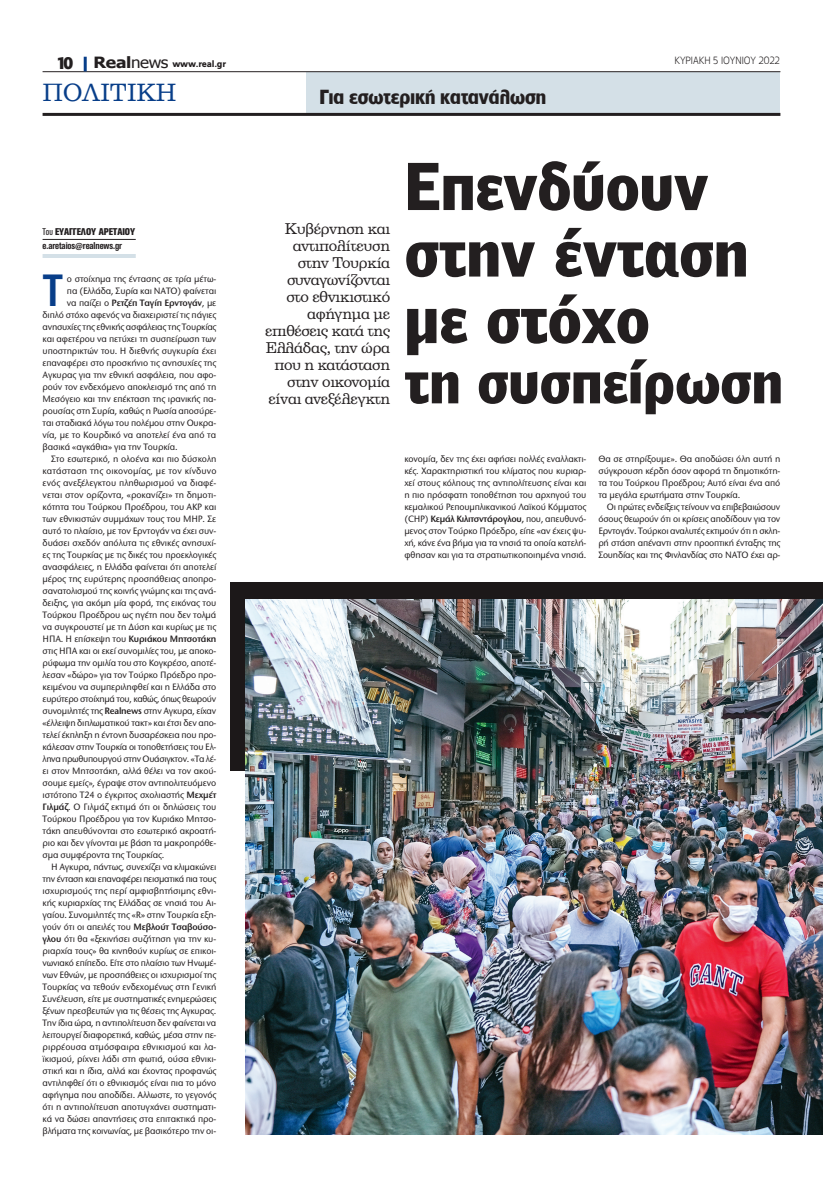
<style>
.page{position:relative;width:823px;height:1191px;background:#fff}
.page>*{position:absolute;margin:0;border:0;box-sizing:border-box;transform-origin:0 0}
.t1{font:900 64.2px/66.5px "PF Bell Gothic Text";letter-spacing:-.01em;color:#231f20;scale:.96 1}
.t2{font:900 58.1px "PF Bell Gothic Text";letter-spacing:-.01em;color:#231f20;scale:.96 1}
.t3{font:500 42px "PF Lounge";color:#083e89}
.t4{font:24px "PF Clarendon";color:#083e89;scale:.96 1}
.t5{font:700 19px "PF Lounge";color:#231f20}
.t6{font:700 16px "PF Lounge";color:#231f20}
.t7{font:15px/17px "PF Clarendon";letter-spacing:-.02em;color:#231f20;text-align:right}
.t8{font:700 10px "PF Akzidenz Text Cond";letter-spacing:-.01em;color:#231f20}
.t9{font:900 10px "PF Akzidenz Text Cond";letter-spacing:-.01em;color:#231f20}
.t10{font:300 10px "PF Lounge";letter-spacing:-.005em;color:#231f20;scale:.96 1}
.t11{font:500 9.6px/12px "Stone Sans ITC Hel";letter-spacing:-.015em;color:#231f20;text-align:justify;scale:.96 1}
.t12{font:500 9.6px "Stone Sans ITC Hel";letter-spacing:-.035em;color:#231f20;scale:.96 1}
.t13{font:600 9.6px "Stone Sans ITC Hel";letter-spacing:-.015em;color:#231f20;scale:.96 1}
.t14{font:500 9.6px "Stone Sans ITC Hel";letter-spacing:.01em;color:#231f20;scale:.96 1}
.t15{font:500 9.6px "Stone Sans ITC Hel";letter-spacing:.005em;color:#231f20;scale:.96 1}
.t16{font:900 9px "PF Catalog";letter-spacing:-.02em;color:#231f20;scale:.96 1}
.s1{font-family:"Tahoma";font-weight:700;font-size:15.5px}
.s2{font-family:"Tahoma";font-weight:400;font-size:15.5px}
.s3{font-weight:400}
.s4{font-weight:500}
.s5{font-weight:600}
</style>
<div class="page">
<div style="left:306px;top:72px;width:474px;height:41px;background:#d4e0e7"></div>
<hr style="left:43px;top:71px;width:737px;height:1px;background:#231f20">
<hr style="left:43px;top:113px;width:737px;height:3px;background:#231f20">
<hr style="left:84px;top:57px;width:3px;height:14px;background:#083e89">
<hr style="left:43px;top:239px;width:93px;height:1px;background:#231f20">
<hr style="left:43px;top:254px;width:93px;height:4px;background:#d4e0e7">
<div style="left:231px;top:582px;width:591px;height:188px;background:#1c1819"></div>
<img style="left:245px;top:599px;width:577px;height:535px">
<p class="t16" style="left:94px;top:59px;width:139px"><span class="s1">Real</span><span class="s2">news</span> www.real.gr</p>
<p class="t10" style="left:674px;top:55px;width:112px">κυριακη 5 ιουνιΟΥ 2022</p>
<h3 class="t6" style="left:57px;top:54px;width:18px">10</h3>
<h3 class="t4" style="left:43px;top:80px;width:141px">πολιτικη</h3>
<h3 class="t5" style="left:319px;top:86px;width:228px">Για εσωτερική κατανάλωση</h3>
<p class="t9" style="left:43px;top:226px;width:94px"><span class="s3">Του</span> ΕΥΑΓΓΕΛΟΥ ΑΡΕΤΑΙΟΥ</p>
<h3 class="t3" style="left:43px;top:267px;width:22px">Τ</h3>
<p class="t11" style="left:67px;top:273px;width:157px">ο στοίχημα της έντασης σε τρία μέτω-</p>
<p class="t8" style="left:43px;top:240px;width:81px">e.aretaios@realnews.gr</p>
<p class="t11" style="left:67px;top:285px;width:157px">πα (Ελλάδα, Συρία και ΝΑΤΟ) φαίνεται</p>
<p class="t13" style="left:67px;top:297px;width:157px"><span class="s4">να παίζει ο</span> Ρετζέπ Ταγίπ Ερντογάν<span class="s4">, με</span></p>
<p class="t11" style="left:43px;top:309px;width:182px">διπλό στόχο αφενός να διαχειριστεί τις πάγιες</p>
<p class="t11" style="left:43px;top:321px;width:182px">ανησυχίες της εθνικής ασφάλειας της Τουρκίας</p>
<p class="t11" style="left:43px;top:333px;width:182px">και αφετέρου να πετύχει τη συσπείρωση των</p>
<p class="t11" style="left:43px;top:345px;width:182px">υποστηρικτών του. Η διεθνής συγκυρία έχει</p>
<p class="t11" style="left:43px;top:357px;width:182px">επαναφέρει στο προσκήνιο τις ανησυχίες της</p>
<p class="t11" style="left:43px;top:369px;width:182px">Αγκυρας για την εθνική ασφάλεια, που αφο-</p>
<p class="t11" style="left:43px;top:381px;width:182px">ρούν τον ενδεχόμενο αποκλεισμό της από τη</p>
<p class="t11" style="left:43px;top:393px;width:182px">Μεσόγειο και την επέκταση της ιρανικής πα-</p>
<p class="t11" style="left:43px;top:405px;width:182px">ρουσίας στη Συρία, καθώς η Ρωσία αποσύρε-</p>
<p class="t11" style="left:43px;top:417px;width:182px">ται σταδιακά λόγω του πολέμου στην Ουκρα-</p>
<p class="t11" style="left:43px;top:429px;width:182px">νία, με το Κουρδικό να αποτελεί ένα από τα</p>
<p class="t11" style="left:43px;top:441px;width:142px">βασικά «αγκάθια» για την Τουρκία.</p>
<p class="t11" style="left:51px;top:453px;width:173px">Στο εσωτερικό, η ολοένα και πιο δύσκολη</p>
<p class="t14" style="left:43px;top:465px;width:182px">κατάσταση της οικονομίας, με τον κίνδυνο</p>
<p class="t15" style="left:43px;top:477px;width:182px">ενός ανεξέλεγκτου πληθωρισμού να διαφέ-</p>
<p class="t11" style="left:43px;top:489px;width:182px">νεται στον ορίζοντα, «ροκανίζει» τη δημοτι-</p>
<p class="t11" style="left:43px;top:501px;width:182px">κότητα του Τούρκου Προέδρου, του ΑΚΡ και</p>
<p class="t11" style="left:43px;top:513px;width:182px">των εθνικιστών συμμάχων τους του ΜΗΡ. Σε</p>
<p class="t11" style="left:43px;top:525px;width:182px">αυτό το πλαίσιο, με τον Ερντογάν να έχει συν-</p>
<p class="t11" style="left:43px;top:537px;width:182px">δυάσει σχεδόν απόλυτα τις εθνικές ανησυχί-</p>
<p class="t11" style="left:43px;top:549px;width:182px">ες της Τουρκίας με τις δικές του προεκλογικές</p>
<p class="t11" style="left:43px;top:561px;width:182px">ανασφάλειες, η Ελλάδα φαίνεται ότι αποτελεί</p>
<p class="t11" style="left:43px;top:573px;width:182px">μέρος της ευρύτερης προσπάθειας αποπρο-</p>
<p class="t11" style="left:43px;top:585px;width:182px">σανατολισμού της κοινής γνώμης και της ανά-</p>
<p class="t11" style="left:43px;top:597px;width:182px">δειξης, για ακόμη μία φορά, της εικόνας του</p>
<p class="t11" style="left:43px;top:609px;width:182px">Τούρκου Προέδρου ως ηγέτη που δεν τολμά</p>
<p class="t11" style="left:43px;top:621px;width:182px">να συγκρουστεί με τη Δύση και κυρίως με τις</p>
<p class="t13" style="left:43px;top:633px;width:182px"><span class="s4">ΗΠΑ. Η επίσκεψη του</span> Κυριάκου Μητσοτάκη</p>
<p class="t11" style="left:43px;top:645px;width:182px">στις ΗΠΑ και οι εκεί συνομιλίες του, με αποκο-</p>
<p class="t11" style="left:43px;top:657px;width:182px">ρύφωμα την ομιλία του στο Κογκρέσο, αποτέ-</p>
<p class="t11" style="left:43px;top:669px;width:182px">λεσαν «δώρο» για τον Τούρκο Πρόεδρο προ-</p>
<p class="t11" style="left:43px;top:681px;width:182px">κειμένου να συμπεριληφθεί και η Ελλάδα στο</p>
<p class="t12" style="left:43px;top:693px;width:182px">ευρύτερο στοίχημά του, καθώς, όπως θεωρούν</p>
<p class="t11" style="left:43px;top:705px;width:182px">συνομιλητές της <span class="s5">Realnews</span> στην Αγκυρα, είχαν</p>
<p class="t11" style="left:43px;top:717px;width:182px">«έλλειψη διπλωματικού τακτ» και έτσι δεν απο-</p>
<p class="t11" style="left:43px;top:729px;width:182px">τελεί έκπληξη η έντονη δυσαρέσκεια που προ-</p>
<p class="t11" style="left:43px;top:741px;width:182px">κάλεσαν στην Τουρκία οι τοποθετήσεις του Ελ-</p>
<p class="t12" style="left:43px;top:753px;width:182px">ληνα πρωθυπουργού στην Ουάσιγκτον. «Τα λέ-</p>
<p class="t11" style="left:43px;top:765px;width:182px">ει στον Μητσοτάκη, αλλά θέλει να τον ακού-</p>
<p class="t11" style="left:43px;top:777px;width:182px">σουμε εμείς», έγραψε στον αντιπολιτευόμενο</p>
<p class="t11" style="left:43px;top:789px;width:182px">ιστότοπο Τ24 ο έγκριτος σχολιαστής <span class="s5">Μεχμέτ</span></p>
<p class="t11" style="left:43px;top:801px;width:182px"><span class="s5">Γιλμάζ</span>. Ο Γιλμάζ εκτιμά ότι οι δηλώσεις του</p>
<p class="t11" style="left:43px;top:813px;width:182px">Τούρκου Προέδρου για τον Κυριάκο Μητσο-</p>
<p class="t11" style="left:43px;top:825px;width:182px">τάκη απευθύνονται στο εσωτερικό ακροατή-</p>
<p class="t11" style="left:43px;top:837px;width:182px">ριο και δεν γίνονται με βάση τα μακροπρόθε-</p>
<p class="t11" style="left:43px;top:849px;width:128px">σμα συμφέροντα της Τουρκίας.</p>
<p class="t11" style="left:51px;top:861px;width:174px">Η Αγκυρα, πάντως, συνεχίζει να κλιμακώνει</p>
<p class="t12" style="left:43px;top:873px;width:182px">την ένταση και επαναφέρει πεισματικά πια τους</p>
<p class="t11" style="left:43px;top:885px;width:182px">ισχυρισμούς της περί αμφισβητήσιμης εθνι-</p>
<p class="t11" style="left:43px;top:897px;width:182px">κής κυριαρχίας της Ελλάδας σε νησιά του Αι-</p>
<p class="t11" style="left:43px;top:909px;width:182px">γαίου. Συνομιλητές της «R» στην Τουρκία εξη-</p>
<p class="t11" style="left:43px;top:921px;width:182px">γούν ότι οι απειλές του <span class="s5">Μεβλούτ Τσαβούσο-</span></p>
<p class="t11" style="left:43px;top:933px;width:182px"><span class="s5">γλου</span> ότι θα «ξεκινήσει συζήτηση για την κυ-</p>
<p class="t11" style="left:43px;top:945px;width:182px">ριαρχία τους» θα κινηθούν κυρίως σε επικοι-</p>
<p class="t11" style="left:43px;top:957px;width:182px">νωνιακό επίπεδο. Είτε στο πλαίσιο των Ηνωμέ-</p>
<p class="t11" style="left:43px;top:969px;width:182px">νων Εθνών, με προσπάθειες οι ισχυρισμοί της</p>
<p class="t11" style="left:43px;top:981px;width:182px">Τουρκίας να τεθούν ενδεχομένως στη Γενική</p>
<p class="t11" style="left:43px;top:993px;width:182px">Συνέλευση, είτε με συστηματικές ενημερώσεις</p>
<p class="t11" style="left:43px;top:1005px;width:182px">ξένων πρεσβευτών για τις θέσεις της Αγκυρας.</p>
<p class="t11" style="left:43px;top:1017px;width:182px">Την ίδια ώρα, η αντιπολίτευση δεν φαίνεται να</p>
<p class="t11" style="left:43px;top:1029px;width:182px">λειτουργεί διαφορετικά, καθώς, μέσα στην πε-</p>
<p class="t11" style="left:43px;top:1041px;width:182px">ριρρέουσα ατμόσφαιρα εθνικισμού και λα-</p>
<p class="t11" style="left:43px;top:1053px;width:182px">ϊκισμού, ρίχνει λάδι στη φωτιά, ούσα εθνικι-</p>
<p class="t11" style="left:43px;top:1065px;width:182px">στική και η ίδια, αλλά και έχοντας προφανώς</p>
<p class="t11" style="left:43px;top:1077px;width:182px">αντιληφθεί ότι ο εθνικισμός είναι πια το μόνο</p>
<p class="t11" style="left:43px;top:1089px;width:182px">αφήγημα που αποδίδει. Αλλωστε, το γεγονός</p>
<p class="t11" style="left:43px;top:1101px;width:182px">ότι η αντιπολίτευση αποτυγχάνει συστηματι-</p>
<p class="t11" style="left:43px;top:1113px;width:182px">κά να δώσει απαντήσεις στα επιτακτικά προ-</p>
<p class="t11" style="left:43px;top:1125px;width:182px">βλήματα της κοινωνίας, με βασικότερο την οι-</p>
<h3 class="t7" style="left:265px;top:221px;width:126px">Κυβέρνηση και αντιπολίτευση στην Τουρκία συναγωνίζονται στο εθνικιστικό αφήγημα με επιθέσεις κατά της<br>Ελλάδας, την ώρα που η κατάσταση στην οικονομία είναι ανεξέλεγκτη</h3>
<h1 class="t1" style="left:404px;top:151px;width:360px">Επενδύουν στην ένταση με στόχο</h1>
<h2 class="t2" style="left:404px;top:345px;width:396px">τη συσπείρωση</h2>
<p class="t11" style="left:404px;top:453px;width:191px">κονομία, δεν της έχει αφήσει πολλές εναλλακτι&shy;κές. Χαρακτηριστική του κλίματος που κυριαρ&shy;χεί στους κόλπους της αντιπολίτευσης είναι και η πιο πρόσφατη τοποθέτηση του αρχηγού του κεμαλικού Ρεπουμπλικανικού Λαϊκού Κόμματος (CHP) <span class="s5">Κεμάλ Κιλιτσντάρογλου,</span> που, απευθυνό&shy;μενος στον Τούρκο Πρόεδρο, είπε «αν έχεις ψυ&shy;χή, κάνε ένα βήμα για τα νησιά τα οποία κατελή&shy;φθησαν και για τα στρατιωτικοποιημένα νησιά.</p>
<p class="t11" style="left:598px;top:453px;width:191px">Θα σε στηρίξουμε». Θα αποδώσει όλη αυτή η σύγκρουση κέρδη όσον αφορά τη δημοτικότη&shy;τα του Τούρκου Προέδρου; Αυτό είναι ένα από τα μεγάλα ερωτήματα στην Τουρκία.</p>
<p class="t11" style="left:598px;top:501px;width:191px;text-indent:9px">Οι πρώτες ενδείξεις τείνουν να επιβεβαιώσουν όσους θεωρούν ότι οι κρίσεις αποδίδουν για τον Ερντογάν. Τούρκοι αναλυτές εκτιμούν ότι η σκλη&shy;ρή στάση απέναντι στην προοπτική ένταξης της Σουηδίας και της Φινλανδίας στο ΝΑΤΟ έχει αρ-</p>
</div>
